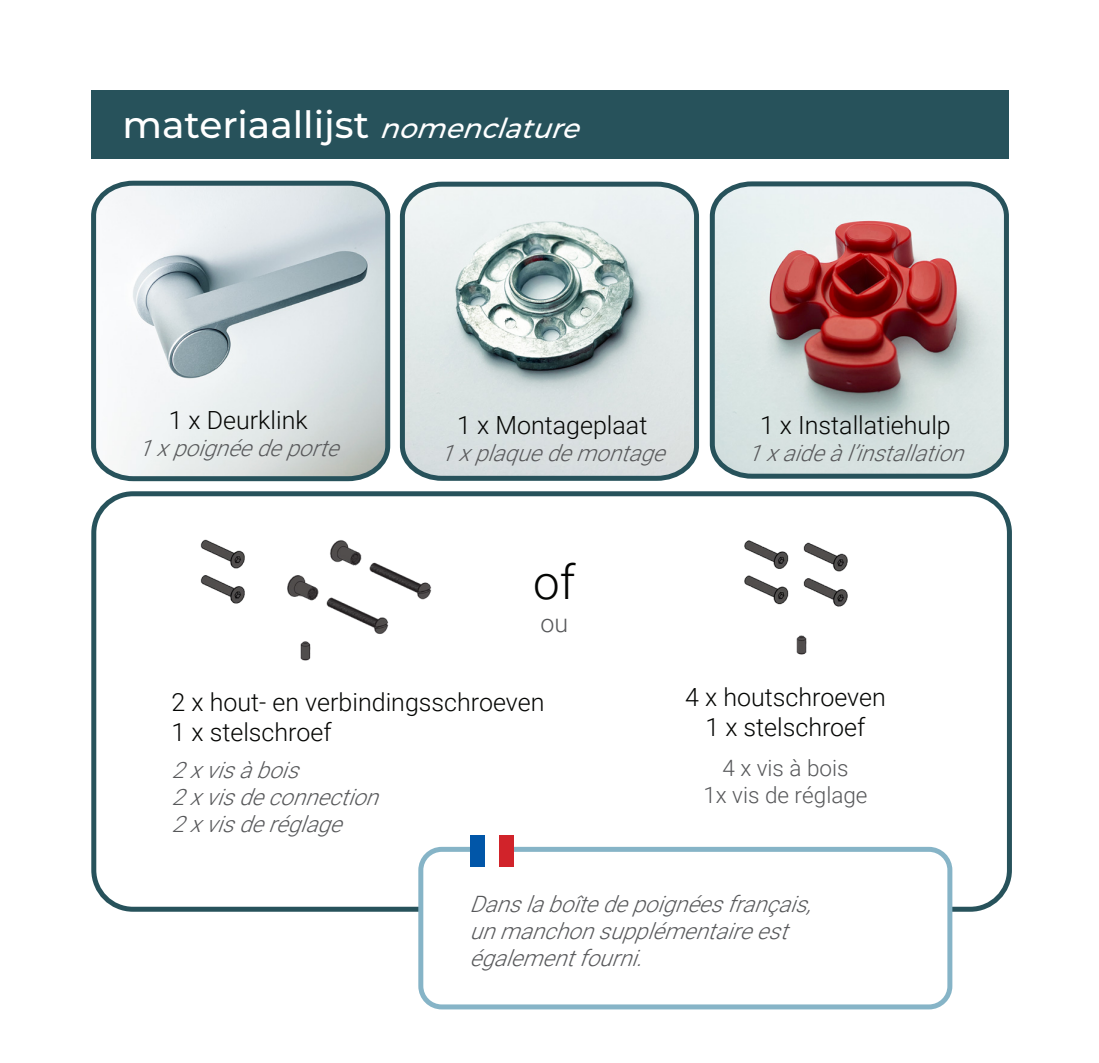
<style>
.page{position:relative;width:1099px;height:1063px;background:#fff}
.page>*{position:absolute;margin:0;border:0;box-sizing:border-box;transform-origin:0 0}
.Hoofdstukken_Titel{font:300 47.5px "Roboto";color:#040503}
.t1{font:500 37.5px "Montserrat";color:#fff}
.Hoofdstukken_Titel-2{font:300 25px "Roboto";color:#040503}
.Hoofdstukken_Titel-3{font:300 25px "Roboto";color:#57585a}
.Hoofdstukken_Titel-4{font:italic 300 22.5px "Roboto";color:#57585a}
.Hoofdstukken_Titel-5{font:300 22.5px "Roboto";color:#57585a}
.s1{font-style:italic;font-size:27.5px}
</style>
<div class="page">
<div style="left:91px;top:90px;width:917px;height:68px;background:#27525b"></div>
<svg style="left:91px;top:180px;width:300px;height:302px"></svg>
<svg style="left:399px;top:181px;width:301px;height:300px;background:#c4d0d0"></svg>
<svg style="left:709px;top:181px;width:300px;height:298px;background:#beaeae"></svg>
<div style="left:91px;top:491px;width:920px;height:421px;border:5px solid #27525b;border-radius:39px"></div>
<img style="left:200px;top:539px;width:232px;height:95px">
<img style="left:282px;top:627px;width:70px;height:34px">
<img style="left:744px;top:540px;width:104px;height:115px">
<div style="left:421px;top:849px;width:528px;height:158px;background:#fff;border-radius:21px"></div>
<div style="left:418px;top:847px;width:534px;height:162px;border:5px solid #86b4c7;border-radius:21px"></div>
<div style="left:471px;top:836px;width:14px;height:31px;background:#0156a8"></div>
<div style="left:485px;top:836px;width:14px;height:31px;background:#fff"></div>
<div style="left:499px;top:836px;width:14px;height:31px;background:#d1232a"></div>
<p class="t1" style="left:122px;top:98px;width:470px">materiaallijst <span class="s1">nomenclature</span></p>
<p class="Hoofdstukken_Titel-2" style="left:169px;top:403px;width:140px">1 x Deurklink</p>
<p class="Hoofdstukken_Titel-4" style="left:138px;top:432px;width:212px">1xpoignéedeporte</p>
<p class="Hoofdstukken_Titel-2" style="left:457px;top:407px;width:191px">1 x Montageplaat</p>
<p class="Hoofdstukken_Titel-4" style="left:440px;top:437px;width:236px">1xplaquedemontage</p>
<p class="Hoofdstukken_Titel-2" style="left:760px;top:407px;width:192px">1 x Installatiehulp</p>
<p class="Hoofdstukken_Titel-4" style="left:747px;top:437px;width:227px">1xaideàl’installation</p>
<p class="Hoofdstukken_Titel" style="left:533px;top:549px;width:44px">of</p>
<p class="Hoofdstukken_Titel-3" style="left:540px;top:606px;width:29px">ou</p>
<p class="Hoofdstukken_Titel-2" style="left:171px;top:684px;width:374px">2 x hout- en verbindingsschroeven</p>
<p class="Hoofdstukken_Titel-2" style="left:171px;top:714px;width:162px">1 x stelschroef</p>
<p class="Hoofdstukken_Titel-4" style="left:171px;top:755px;width:138px">2xvisàbois</p>
<p class="Hoofdstukken_Titel-4" style="left:171px;top:782px;width:218px">2xvisdeconnection</p>
<p class="Hoofdstukken_Titel-4" style="left:171px;top:809px;width:182px">2xvisderéglage</p>
<p class="Hoofdstukken_Titel-2" style="left:685px;top:679px;width:202px">4 x houtschroeven</p>
<p class="Hoofdstukken_Titel-2" style="left:705px;top:709px;width:162px">1 x stelschroef</p>
<p class="Hoofdstukken_Titel-5" style="left:722px;top:752px;width:128px">4 x vis à bois</p>
<p class="Hoofdstukken_Titel-5" style="left:703px;top:779px;width:166px">1x vis de réglage</p>
<p class="Hoofdstukken_Titel-4" style="left:469px;top:888px;width:353px">Danslaboîtedepoignéesfrançais,</p>
<p class="Hoofdstukken_Titel-4" style="left:469px;top:915px;width:330px">unmanchonsupplémentaireest</p>
<p class="Hoofdstukken_Titel-4" style="left:469px;top:942px;width:185px">égalementfourni.</p>
</div>
